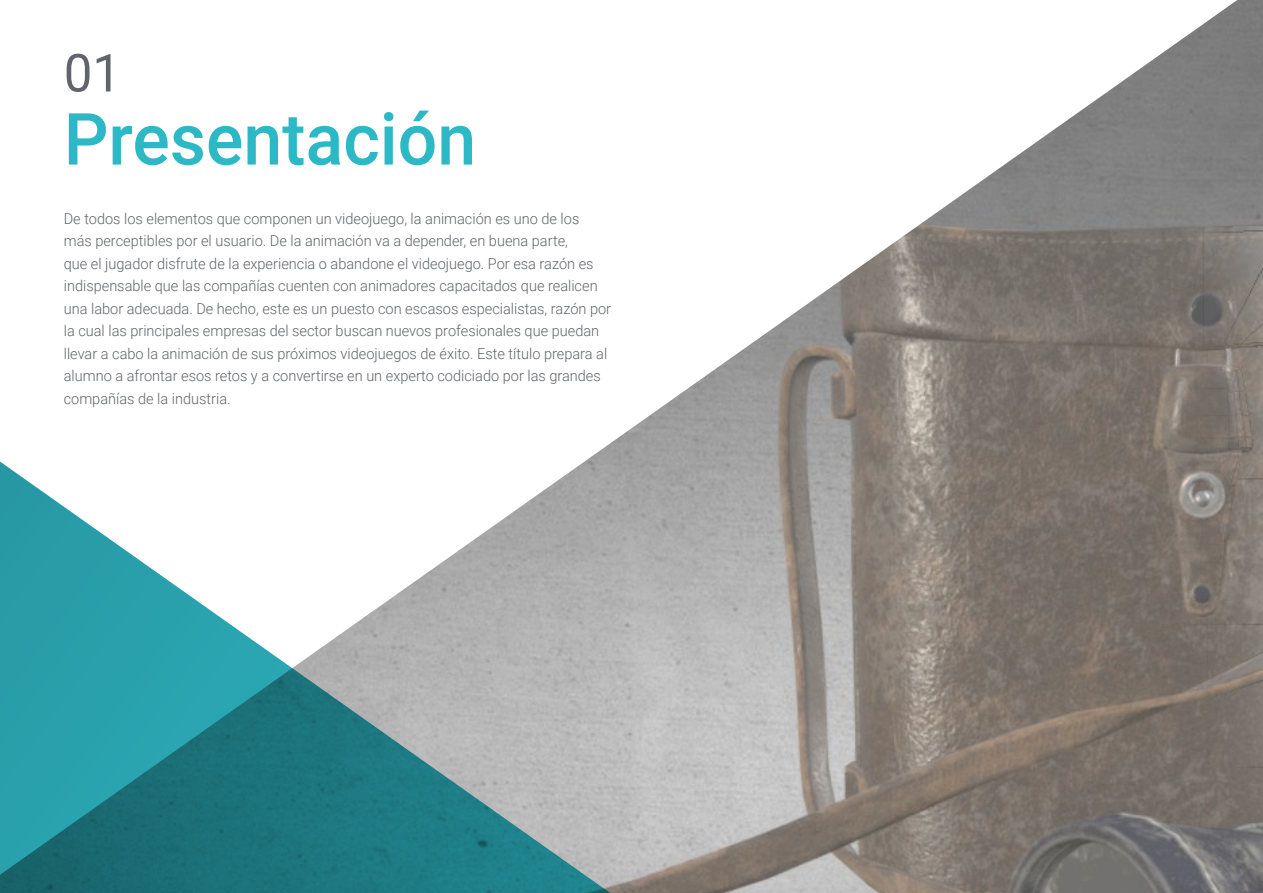
<style>
.page{position:relative;width:1263px;height:893px;background:#fff}
.page>*{position:absolute;margin:0;border:0;box-sizing:border-box;transform-origin:0 0}
.t1{font:500 72px "Roboto";color:#2db8c5}
.t2{font:52.5px "Roboto";color:#61646a}
.t3{font:300 15px/22.5px "Roboto";color:#61646a}
</style>
<div class="page">
<img style="left:607px;top:0;width:656px;height:893px">
<svg style="left:0;top:446px;width:640px;height:447px"></svg>
<h2 class="t2" style="left:64px;top:36px;width:59px">01</h2>
<h1 class="t1" style="left:64px;top:89px;width:414px">Presentación</h1>
<p class="t3" style="left:64px;top:207px;width:549px">De todos los elementos que componen un videojuego, la animación es uno de los más perceptibles por el usuario. De la animación va a depender, en buena parte,<br>que el jugador disfrute de la experiencia o abandone el videojuego. Por esa razón es indispensable que las compañías cuenten con animadores capacitados que realicen una labor adecuada. De hecho, este es un puesto con escasos especialistas, razón por la cual las principales empresas del sector buscan nuevos profesionales que puedan llevar a cabo la animación de sus próximos videojuegos de éxito. Este título prepara al alumno a afrontar esos retos y a convertirse en un experto codiciado por las grandes compañías de la industria.</p>
</div>
